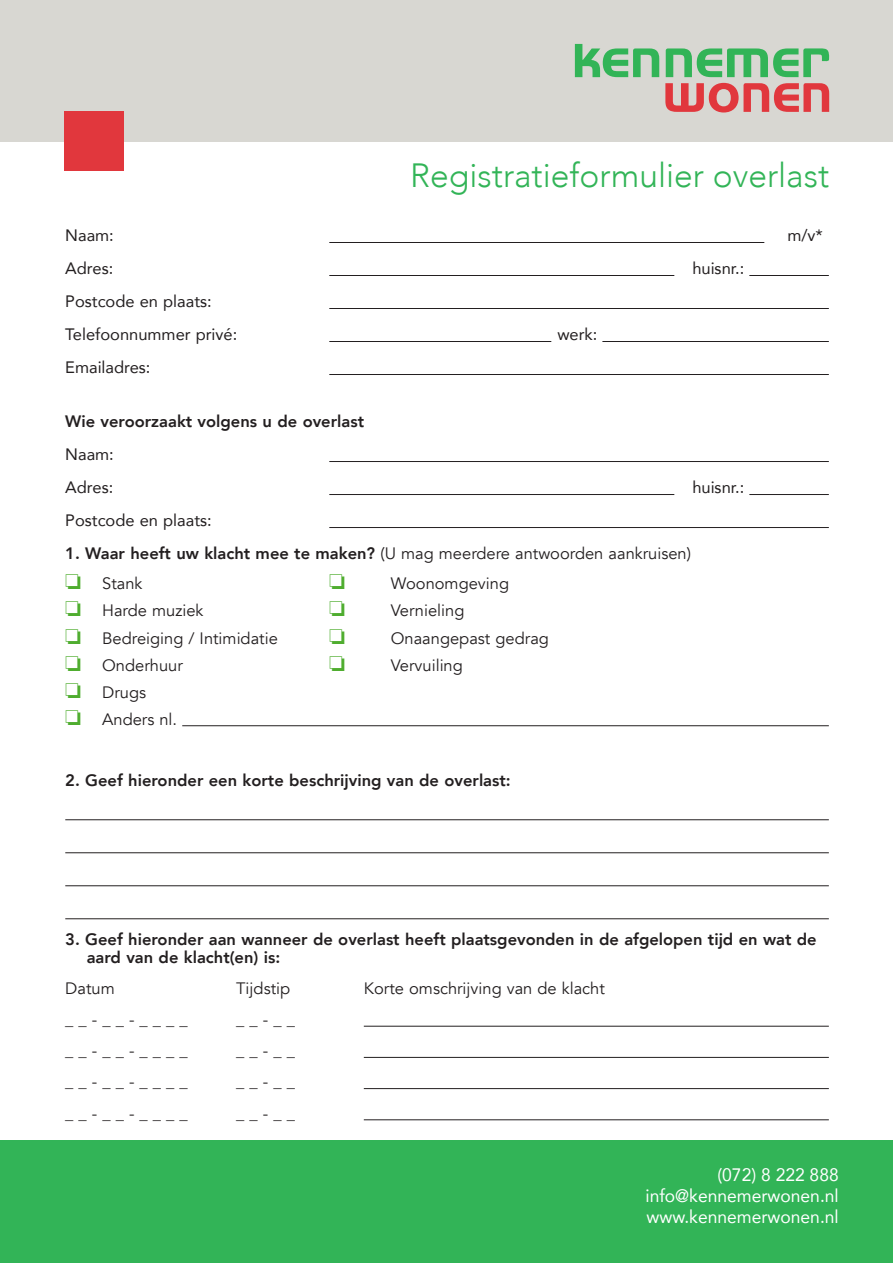
<style>
.page{position:relative;width:893px;height:1263px;background:#fff}
.page>*{position:absolute;margin:0;border:0;box-sizing:border-box;transform-origin:0 0}
.t1{font:300 33.6px "Avenir";color:#32b457}
.t2{font:18px "Avenir";color:#fff}
.Normaal{font:16.5px "Avenir";color:#231f20}
.Normaal-2{font:800 16.5px "Avenir";color:#231f20}
.Normaal-3{font:16.5px "Avenir";color:#231f20}
.s1{font-weight:800}
.s2{color:#4fad2f}
</style>
<div class="page">
<div style="left:0;top:1140px;width:893px;height:123px;background:#32b457"></div>
<div style="left:0;top:0;width:893px;height:141px;background:#d8d7d2"></div>
<div style="left:64px;top:111px;width:59px;height:60px;background:#e1373d"></div>
<svg style="left:575px;top:44px;width:84px;height:33px"></svg>
<svg style="left:666px;top:48px;width:163px;height:29px"></svg>
<svg style="left:665px;top:83px;width:164px;height:29px"></svg>
<hr style="left:329px;top:242px;width:435px;height:1px;background:#231f20">
<hr style="left:329px;top:275px;width:345px;height:1px;background:#231f20">
<hr style="left:749px;top:275px;width:80px;height:1px;background:#231f20">
<hr style="left:329px;top:308px;width:500px;height:1px;background:#231f20">
<hr style="left:329px;top:341px;width:222px;height:1px;background:#231f20">
<hr style="left:602px;top:341px;width:227px;height:1px;background:#231f20">
<hr style="left:329px;top:374px;width:500px;height:1px;background:#231f20">
<hr style="left:329px;top:461px;width:500px;height:1px;background:#231f20">
<hr style="left:329px;top:494px;width:345px;height:1px;background:#231f20">
<hr style="left:749px;top:494px;width:80px;height:1px;background:#231f20">
<hr style="left:329px;top:527px;width:500px;height:1px;background:#231f20">
<hr style="left:182px;top:725px;width:647px;height:1px;background:#231f20">
<hr style="left:65px;top:819px;width:764px;height:1px;background:#231f20">
<hr style="left:65px;top:852px;width:764px;height:1px;background:#231f20">
<hr style="left:65px;top:885px;width:764px;height:1px;background:#231f20">
<hr style="left:65px;top:918px;width:764px;height:1px;background:#231f20">
<hr style="left:364px;top:1026px;width:465px;height:1px;background:#231f20">
<hr style="left:364px;top:1057px;width:465px;height:1px;background:#231f20">
<hr style="left:364px;top:1088px;width:465px;height:1px;background:#231f20">
<hr style="left:364px;top:1119px;width:465px;height:1px;background:#231f20">
<p class="t1" style="left:410px;top:155px;width:420px">Registratieformulier overlast</p>
<p class="Normaal-3" style="left:65px;top:222px;width:50px">Naam:</p>
<p class="Normaal-3" style="left:787px;top:222px;width:37px">m/v*</p>
<p class="Normaal-3" style="left:65px;top:255px;width:49px">Adres:</p>
<p class="Normaal-3" style="left:692px;top:255px;width:53px">huisnr.:</p>
<p class="Normaal-3" style="left:65px;top:288px;width:148px">Postcode en plaats:</p>
<p class="Normaal-3" style="left:65px;top:321px;width:173px">Telefoonnummer privé:</p>
<p class="Normaal-3" style="left:557px;top:321px;width:42px">werk:</p>
<p class="Normaal-3" style="left:65px;top:354px;width:87px">Emailadres:</p>
<p class="Normaal-2" style="left:65px;top:409px;width:300px">Wie veroorzaakt volgens u de overlast</p>
<p class="Normaal-3" style="left:65px;top:441px;width:50px">Naam:</p>
<p class="Normaal-3" style="left:65px;top:474px;width:49px">Adres:</p>
<p class="Normaal-3" style="left:692px;top:474px;width:53px">huisnr.:</p>
<p class="Normaal-3" style="left:65px;top:507px;width:148px">Postcode en plaats:</p>
<p class="Normaal" style="left:65px;top:544px;width:627px"><span class="s1">1. Waar heeft uw klacht mee te maken?</span> (U mag meerdere antwoorden aankruisen)</p>
<p class="Normaal" style="left:65px;top:574px;width:79px"><span class="s2">❏</span> Stank</p>
<p class="Normaal" style="left:391px;top:574px;width:120px">Woonomgeving</p>
<p class="Normaal" style="left:65px;top:601px;width:140px"><span class="s2">❏</span> Harde muziek</p>
<p class="Normaal" style="left:391px;top:601px;width:75px">Vernieling</p>
<p class="Normaal" style="left:65px;top:628px;width:214px"><span class="s2">❏</span> Bedreiging / Intimidatie</p>
<p class="Normaal" style="left:391px;top:628px;width:160px">Onaangepast gedrag</p>
<p class="Normaal" style="left:65px;top:655px;width:119px"><span class="s2">❏</span> Onderhuur</p>
<p class="Normaal" style="left:391px;top:655px;width:74px">Vervuiling</p>
<p class="Normaal" style="left:65px;top:682px;width:82px"><span class="s2">❏</span> Drugs</p>
<p class="Normaal" style="left:65px;top:709px;width:113px"><span class="s2">❏</span> Anders nl.</p>
<p class="Normaal-2" style="left:65px;top:767px;width:447px">2. Geef hieronder een korte beschrijving van de overlast:</p>
<p class="Normaal-2" style="left:65px;top:926px;width:753px">3. Geef hieronder aan wanneer de overlast heeft plaatsgevonden in de afgelopen tijd en wat de</p>
<p class="Normaal-2" style="left:87px;top:944px;width:195px">aard van de klacht(en) is:</p>
<p class="Normaal" style="left:65px;top:978px;width:51px">Datum</p>
<p class="Normaal" style="left:236px;top:978px;width:55px">Tijdstip</p>
<p class="Normaal" style="left:364px;top:978px;width:243px">Korte omschrijving van de klacht</p>
<p class="Normaal" style="left:65px;top:1009px;width:124px">_ _ - _ _ - _ _ _ _</p>
<p class="Normaal" style="left:236px;top:1009px;width:60px">_ _ - _ _</p>
<p class="Normaal" style="left:65px;top:1041px;width:124px">_ _ - _ _ - _ _ _ _</p>
<p class="Normaal" style="left:236px;top:1041px;width:60px">_ _ - _ _</p>
<p class="Normaal" style="left:65px;top:1072px;width:124px">_ _ - _ _ - _ _ _ _</p>
<p class="Normaal" style="left:236px;top:1072px;width:60px">_ _ - _ _</p>
<p class="Normaal" style="left:65px;top:1103px;width:124px">_ _ - _ _ - _ _ _ _</p>
<p class="Normaal" style="left:236px;top:1103px;width:60px">_ _ - _ _</p>
<p class="t2" style="left:717px;top:1160px;width:123px">(072) 8 222 888</p>
<p class="t2" style="left:645px;top:1181px;width:195px">info@kennemerwonen.nl</p>
<p class="t2" style="left:647px;top:1202px;width:194px">www.kennemerwonen.nl</p>
</div>
